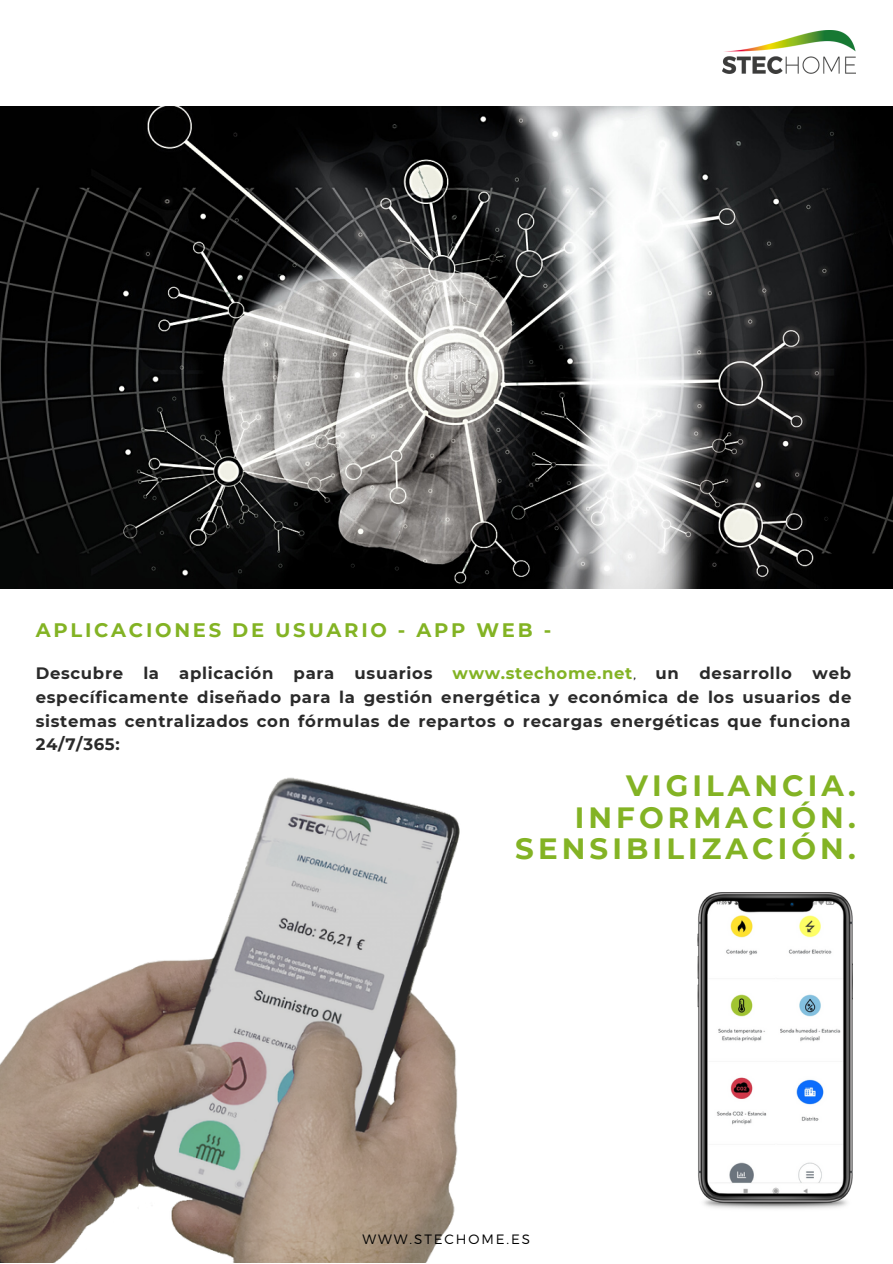
<style>
.page{position:relative;width:893px;height:1264px;background:#fff}
.page>*{position:absolute;margin:0;border:0;box-sizing:border-box;transform-origin:0 0}
.t1{font:700 29.25px/31.5px "Montserrat";letter-spacing:.14em;color:#83b324;text-align:right}
.t2{font:700 19.5px "Montserrat";letter-spacing:.14em;color:#83b324}
.t3{font:700 16.5px/23.5px "Montserrat";letter-spacing:.04em;color:#2a2a2a;text-align:justify}
.t4{font:300 13.5px "Montserrat";letter-spacing:.14em;color:#000}
.s1{color:#83b324}
.s2{font-weight:300}
</style>
<div class="page">
<img style="left:0;top:106px;width:892px;height:482px">
<img style="left:722px;top:31px;width:133px;height:42px">
<img style="left:697px;top:892px;width:155px;height:317px">
<img style="left:0;top:777px;width:460px;height:485px">
<p class="t2" style="left:36px;top:618px;width:517px">APLICACIONES DE USUARIO - APP WEB -</p>
<p class="t3" style="left:36px;top:661px;width:817px">Descubre la aplicación para usuarios <span class="s1">www.stechome.net</span><span class="s2">,</span> un desarrollo web específicamente diseñado para la gestión energética y económica de los usuarios de sistemas centralizados con fórmulas de repartos o recargas energéticas que funciona 24/7/365:</p>
<h1 class="t1" style="left:515px;top:769px;width:342px">VIGILANCIA.<br>INFORMACIÓN.<br>SENSIBILIZACIÓN.</h1>
<p class="t4" style="left:362px;top:1230px;width:169px">WWW.STECHOME.ES</p>
</div>
